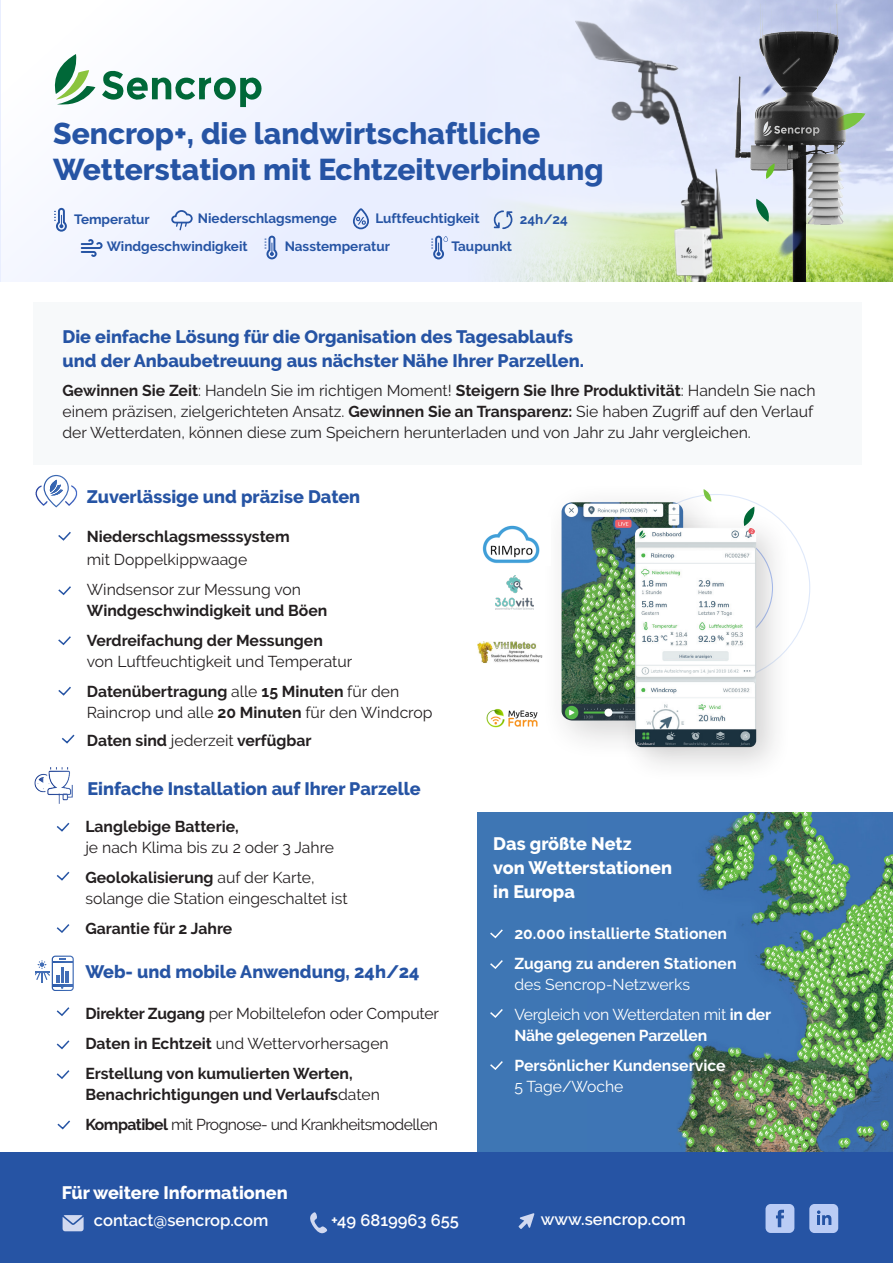
<style>
.page{position:relative;width:893px;height:1263px;background:#fff}
.page>*{position:absolute;margin:0;border:0;box-sizing:border-box;transform-origin:0 0}
.t1{font:800 30px/36px "Raleway";color:#2654a4}
.t2{font:800 18px/24px "Raleway";color:#2654a4}
.t3{font:800 18px/24px "Raleway";color:#fff}
.t4{font:600 16.5px "Raleway";color:#fff}
.t5{font:15.75px/21px "Raleway";color:#231f20}
.t6{font:700 15.75px/21px "Raleway";color:#231f20}
.t7{font:700 15.75px/21px "Raleway";color:#fff}
.t8{font:700 15.75px/21px "Raleway";letter-spacing:-.02em;color:#fff}
.t9{font:15.75px "Raleway";letter-spacing:-.035em;color:#231f20}
.t10{font:700 13.5px "Raleway";color:#2654a4}
.s1{font-weight:700}
.s2{font-weight:400}
</style>
<div class="page">
<div style="left:477px;top:812px;width:416px;height:341px;background:#3e76b4"></div>
<img style="left:587px;top:812px;width:306px;height:341px">
<svg style="left:715px;top:0;width:178px;height:282px;background:#c5d2d1"></svg>
<svg style="left:847px;top:113px;width:18px;height:19px"></svg>
<img style="left:736px;top:0;width:111px;height:282px">
<img style="left:762px;top:214px;width:57px;height:58px">
<img style="left:755px;top:125px;width:39px;height:40px">
<img style="left:747px;top:70px;width:40px;height:40px">
<img style="left:781px;top:56px;width:20px;height:20px">
<svg style="left:756px;top:199px;width:13px;height:23px"></svg>
<svg style="left:766px;top:163px;width:9px;height:16px"></svg>
<img style="left:715px;top:17px;width:16px;height:265px">
<svg style="left:620px;top:0;width:95px;height:282px;background:#cad2d4"></svg>
<svg style="left:1px;top:0;width:619px;height:282px;fill:#edf1ff"></svg>
<svg style="left:102px;top:70px;width:161px;height:37px"></svg>
<svg style="left:54px;top:54px;width:41px;height:51px"></svg>
<svg style="left:171px;top:210px;width:22px;height:20px"></svg>
<svg style="left:54px;top:208px;width:13px;height:24px"></svg>
<svg style="left:353px;top:208px;width:16px;height:21px"></svg>
<svg style="left:494px;top:210px;width:18px;height:19px"></svg>
<img style="left:36px;top:474px;width:41px;height:34px">
<svg style="left:44px;top:475px;width:25px;height:32px"></svg>
<svg style="left:58px;top:531px;width:13px;height:10px"></svg>
<svg style="left:58px;top:586px;width:13px;height:10px"></svg>
<svg style="left:58px;top:636px;width:13px;height:10px"></svg>
<svg style="left:58px;top:686px;width:13px;height:10px"></svg>
<img style="left:34px;top:768px;width:38px;height:35px">
<svg style="left:56px;top:822px;width:14px;height:10px"></svg>
<svg style="left:56px;top:871px;width:14px;height:10px"></svg>
<svg style="left:56px;top:924px;width:14px;height:9px"></svg>
<svg style="left:35px;top:955px;width:39px;height:36px"></svg>
<svg style="left:56px;top:1007px;width:14px;height:9px"></svg>
<svg style="left:56px;top:1040px;width:14px;height:10px"></svg>
<svg style="left:56px;top:1070px;width:14px;height:9px"></svg>
<svg style="left:57px;top:1120px;width:13px;height:10px"></svg>
<svg style="left:81px;top:239px;width:22px;height:18px"></svg>
<svg style="left:724px;top:494px;width:86px;height:148px"></svg>
<div style="left:540px;top:481px;width:184px;height:280px;background:#231f20;opacity:.2"></div>
<img style="left:562px;top:502px;width:121px;height:218px">
<img style="left:477px;top:641px;width:67px;height:22px">
<svg style="left:490px;top:929px;width:13px;height:10px"></svg>
<svg style="left:490px;top:960px;width:13px;height:9px"></svg>
<svg style="left:490px;top:1009px;width:13px;height:9px"></svg>
<svg style="left:490px;top:1061px;width:13px;height:9px"></svg>
<svg style="left:264px;top:236px;width:13px;height:23px"></svg>
<svg style="left:431px;top:236px;width:17px;height:23px"></svg>
<svg style="left:61px;top:734px;width:14px;height:10px"></svg>
<div style="left:33px;top:302px;width:828px;height:163px;background:#f7f9fa"></div>
<img style="left:495px;top:575px;width:39px;height:34px">
<div style="left:0;top:1153px;width:893px;height:110px;background:#2654a4"></div>
<div style="left:765px;top:1204px;width:29px;height:29px;background:#baccf5;border-radius:5px"></div>
<svg style="left:776px;top:1210px;width:8px;height:17px"></svg>
<div style="left:809px;top:1204px;width:29px;height:29px;background:#baccf5;border-radius:5px"></div>
<svg style="left:817px;top:1210px;width:14px;height:15px"></svg>
<svg style="left:63px;top:1215px;width:21px;height:16px"></svg>
<svg style="left:310px;top:1212px;width:18px;height:22px"></svg>
<svg style="left:518px;top:1213px;width:16px;height:16px"></svg>
<div style="left:618px;top:511px;width:175px;height:273px;background:#231f20;opacity:.2"></div>
<img style="left:635px;top:528px;width:121px;height:219px">
<img style="left:482px;top:517px;width:69px;height:48px">
<img style="left:487px;top:709px;width:51px;height:19px">
<p class="t1" style="left:53px;top:115px;width:552px">Sencrop+, die landwirtschaftliche<br>Wetterstation mit Echtzeitverbindung</p>
<p class="t10" style="left:74px;top:211px;width:77px">Temperatur</p>
<p class="t10" style="left:198px;top:211px;width:141px">Niederschlagsmenge</p>
<p class="t10" style="left:375px;top:210px;width:106px">Luftfeuchtigkeit</p>
<p class="t10" style="left:520px;top:211px;width:49px">24h/24</p>
<p class="t10" style="left:107px;top:238px;width:142px">Windgeschwindigkeit</p>
<p class="t10" style="left:285px;top:239px;width:107px">Nasstemperatur</p>
<p class="t10" style="left:451px;top:239px;width:62px">Taupunkt</p>
<p class="t2" style="left:62px;top:325px;width:523px">Die einfache Lösung für die Organisation des Tagesablaufs und der Anbaubetreuung aus nächster Nähe Ihrer Parzellen.</p>
<p class="t5" style="left:63px;top:379px;width:754px"><span class="s1">Gewinnen Sie Zeit</span>: Handeln Sie im richtigen Moment! <span class="s1">Steigern Sie Ihre Produktivität</span>: Handeln Sie nach einem präzisen, zielgerichteten Ansatz. <span class="s1">Gewinnen Sie an Transparenz:</span> Sie haben Zugriff auf den Verlauf der Wetterdaten, können diese zum Speichern herunterladen und von Jahr zu Jahr vergleichen.</p>
<p class="t2" style="left:87px;top:485px;width:275px">Zuverlässige und präzise Daten</p>
<p class="t6" style="left:87px;top:525px;width:204px;line-height:22.5px">Niederschlagsmesssystem <span class="s2">mit Doppelkippwaage</span></p>
<p class="t6" style="left:87px;top:579px;width:242px"><span class="s2">Windsensor zur Messung von<br></span>Windgeschwindigkeit und Böen</p>
<p class="t6" style="left:87px;top:630px;width:238px">Verdreifachung der Messungen</p>
<p class="t5" style="left:87px;top:650px;width:267px">von Luftfeuchtigkeit und Temperatur</p>
<p class="t5" style="left:87px;top:680px;width:347px"><span class="s1">Datenübertragung</span> alle <span class="s1">15 Minuten</span> für den<br>Raincrop und alle <span class="s1">20 Minuten</span> für den Windcrop</p>
<p class="t6" style="left:87px;top:729px;width:226px">Daten sind <span class="s2">jederzeit</span> verfügbar</p>
<p class="t2" style="left:87px;top:777px;width:335px">Einfache Installation auf Ihrer Parzelle</p>
<p class="t6" style="left:85px;top:815px;width:155px">Langlebige Batterie,</p>
<p class="t5" style="left:85px;top:836px;width:250px">je nach Klima bis zu 2 oder 3 Jahre</p>
<p class="t5" style="left:85px;top:866px;width:264px"><span class="s1">Geolokalisierung</span> auf der Karte, solange die Station eingeschaltet ist</p>
<p class="t6" style="left:85px;top:917px;width:148px">Garantie für 2 Jahre</p>
<p class="t2" style="left:85px;top:959px;width:336px">Web- und mobile Anwendung, 24h/24</p>
<p class="t5" style="left:85px;top:1002px;width:355px"><span class="s1">Direkter Zugang</span> per Mobiltelefon oder Computer</p>
<p class="t5" style="left:85px;top:1032px;width:305px"><span class="s1">Daten in Echtzeit</span> und Wettervorhersagen</p>
<p class="t6" style="left:85px;top:1062px;width:296px">Erstellung von kumulierten Werten,<br>Benachrichtigungen und Verlaufs<span class="s2">daten</span></p>
<p class="t9" style="left:85px;top:1115px;width:354px"><span class="s1">Kompatibel</span> mit Prognose- und Krankheitsmodellen</p>
<p class="t3" style="left:493px;top:832px;width:180px">Das größte Netz<br>von Wetterstationen in Europa</p>
<p class="t7" style="left:514px;top:923px;width:214px">20.000 installierte Stationen</p>
<p class="t7" style="left:514px;top:953px;width:224px">Zugang zu anderen Stationen <span class="s2">des Sencrop-Netzwerks</span></p>
<p class="t8" style="left:514px;top:1004px;width:258px"><span class="s2">Vergleich von Wetterdaten mit</span> in der<br>Nähe gelegenen Parzellen</p>
<p class="t7" style="left:514px;top:1055px;width:213px">Persönlicher Kundenservice<br><span class="s2">5 Tage/Woche</span></p>
<p class="t3" style="left:62px;top:1181px;width:228px">Für weitere Informationen</p>
<p class="t4" style="left:94px;top:1211px;width:176px">contact@sencrop.com</p>
<p class="t4" style="left:331px;top:1211px;width:129px">+49 6819963 655</p>
<p class="t4" style="left:541px;top:1209px;width:146px">www.sencrop.com</p>
</div>
